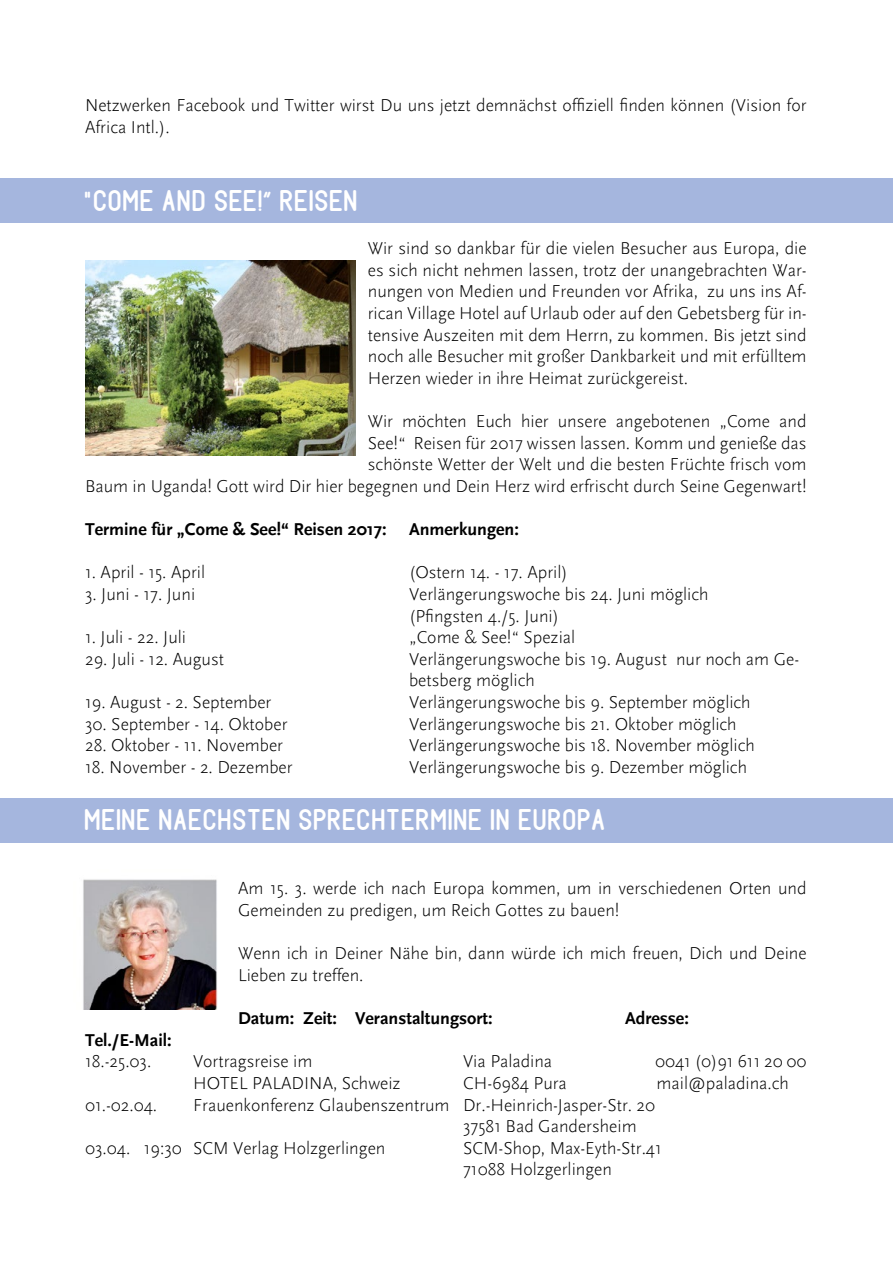
<style>
.page{position:relative;width:893px;height:1263px;background:#fff}
.page>*{position:absolute;margin:0;border:0;box-sizing:border-box;transform-origin:0 0}
.t1{font:600 30px "Fabiolo";color:#fff}
.t2{font:300 18px/21.6px "Scala Sans";color:#000}
.t3{font:700 18px "Scala Sans";color:#000}
</style>
<div class="page">
<div style="left:0;top:179px;width:893px;height:44px;background:#a5b6de"></div>
<div style="left:0;top:798px;width:893px;height:45px;background:#a5b6de"></div>
<img style="left:83px;top:879px;width:135px;height:130px">
<img style="left:85px;top:260px;width:270px;height:196px">
<p class="t2" style="left:85px;top:95px;width:723px">Netzwerken Facebook und Twitter wirst Du uns jetzt demnächst offiziell finden können (Vision for<br>Africa Intl.).</p>
<h1 class="t1" style="left:85px;top:185px;width:276px">"COME AND SEE!“ REISEN</h1>
<p class="t2" style="left:368px;top:238px;width:440px;text-align:justify">Wir sind so dankbar für die vielen Besucher aus Europa, die es sich nicht nehmen lassen, trotz der unangebrachten War&shy;nungen von Medien und Freunden vor Afrika, zu uns ins Af&shy;rican Village Hotel auf Urlaub oder auf den Gebetsberg für in&shy;tensive Auszeiten mit dem Herrn, zu kommen. Bis jetzt sind noch alle Besucher mit großer Dankbarkeit und mit erfülltem Herzen wieder in ihre Heimat zurückgereist.</p>
<p class="t2" style="left:85px;top:411px;width:723px;text-align:right">Wir möchten Euch hier unsere angebotenen „Come and<br>See!“ Reisen für 2017 wissen lassen. Komm und genieße das<br>schönste Wetter der Welt und die besten Früchte frisch vom<br>Baum in Uganda! Gott wird Dir hier begegnen und Dein Herz wird erfrischt durch Seine Gegenwart!</p>
<p class="t3" style="left:85px;top:520px;width:435px">Termine für „Come &amp; See!“ Reisen 2017: Anmerkungen:</p>
<p class="t2" style="left:85px;top:562px;width:122px">1. April - 15. April</p>
<p class="t2" style="left:409px;top:562px;width:160px">(Ostern 14. - 17. April)</p>
<p class="t2" style="left:85px;top:584px;width:112px">3. Juni - 17. Juni</p>
<p class="t2" style="left:409px;top:584px;width:301px">Verlängerungswoche bis 24. Juni möglich (Pfingsten 4./5. Juni)</p>
<p class="t2" style="left:85px;top:627px;width:103px">1. Juli - 22. Juli</p>
<p class="t2" style="left:409px;top:627px;width:168px">„Come &amp; See!“ Spezial</p>
<p class="t2" style="left:85px;top:648px;width:141px">29. Juli - 12. August</p>
<p class="t2" style="left:409px;top:648px;width:392px">Verlängerungswoche bis 19. August nur noch am Ge&shy;betsberg möglich</p>
<p class="t2" style="left:85px;top:692px;width:188px">19. August - 2. September</p>
<p class="t2" style="left:409px;top:692px;width:343px">Verlängerungswoche bis 9. September möglich</p>
<p class="t2" style="left:85px;top:713px;width:204px">30. September - 14. Oktober</p>
<p class="t2" style="left:409px;top:713px;width:329px">Verlängerungswoche bis 21. Oktober möglich</p>
<p class="t2" style="left:85px;top:735px;width:200px">28. Oktober - 11. November</p>
<p class="t2" style="left:409px;top:735px;width:347px">Verlängerungswoche bis 18. November möglich</p>
<p class="t2" style="left:85px;top:756px;width:209px">18. November - 2. Dezember</p>
<p class="t2" style="left:409px;top:756px;width:340px">Verlängerungswoche bis 9. Dezember möglich</p>
<h1 class="t1" style="left:85px;top:803px;width:524px">MEINE NAECHSTEN SPRECHTERMINE IN EUROPA</h1>
<p class="t2" style="left:238px;top:878px;width:570px">Am 15. 3. werde ich nach Europa kommen, um in verschiedenen Orten und<br>Gemeinden zu predigen, um Reich Gottes zu bauen!</p>
<p class="t2" style="left:238px;top:943px;width:570px">Wenn ich in Deiner Nähe bin, dann würde ich mich freuen, Dich und Deine<br>Lieben zu treffen.</p>
<p class="t3" style="left:238px;top:1008px;width:256px">Datum: Zeit: Veranstaltungsort:</p>
<p class="t3" style="left:625px;top:1008px;width:65px">Adresse:</p>
<p class="t3" style="left:85px;top:1030px;width:88px">Tel./E-Mail:</p>
<p class="t2" style="left:85px;top:1051px;width:68px">18.-25.03.</p>
<p class="t2" style="left:193px;top:1051px;width:121px">Vortragsreise im</p>
<p class="t2" style="left:463px;top:1051px;width:91px">Via Paladina</p>
<p class="t2" style="left:655px;top:1051px;width:153px">0041 (0)91 611 20 00</p>
<p class="t2" style="left:193px;top:1072px;width:209px">HOTEL PALADINA, Schweiz</p>
<p class="t2" style="left:463px;top:1072px;width:105px">CH-6984 Pura</p>
<p class="t2" style="left:657px;top:1072px;width:134px">mail@paladina.ch</p>
<p class="t2" style="left:85px;top:1094px;width:74px">01.-02.04.</p>
<p class="t2" style="left:193px;top:1094px;width:464px">Frauenkonferenz Glaubenszentrum Dr.-Heinrich-Jasper-Str. 20</p>
<p class="t2" style="left:463px;top:1116px;width:175px">37581 Bad Gandersheim</p>
<p class="t2" style="left:85px;top:1137px;width:302px">03.04. 19:30 SCM Verlag Holzgerlingen</p>
<p class="t2" style="left:463px;top:1137px;width:200px">SCM-Shop, Max-Eyth-Str.41<br>71088 Holzgerlingen</p>
</div>
